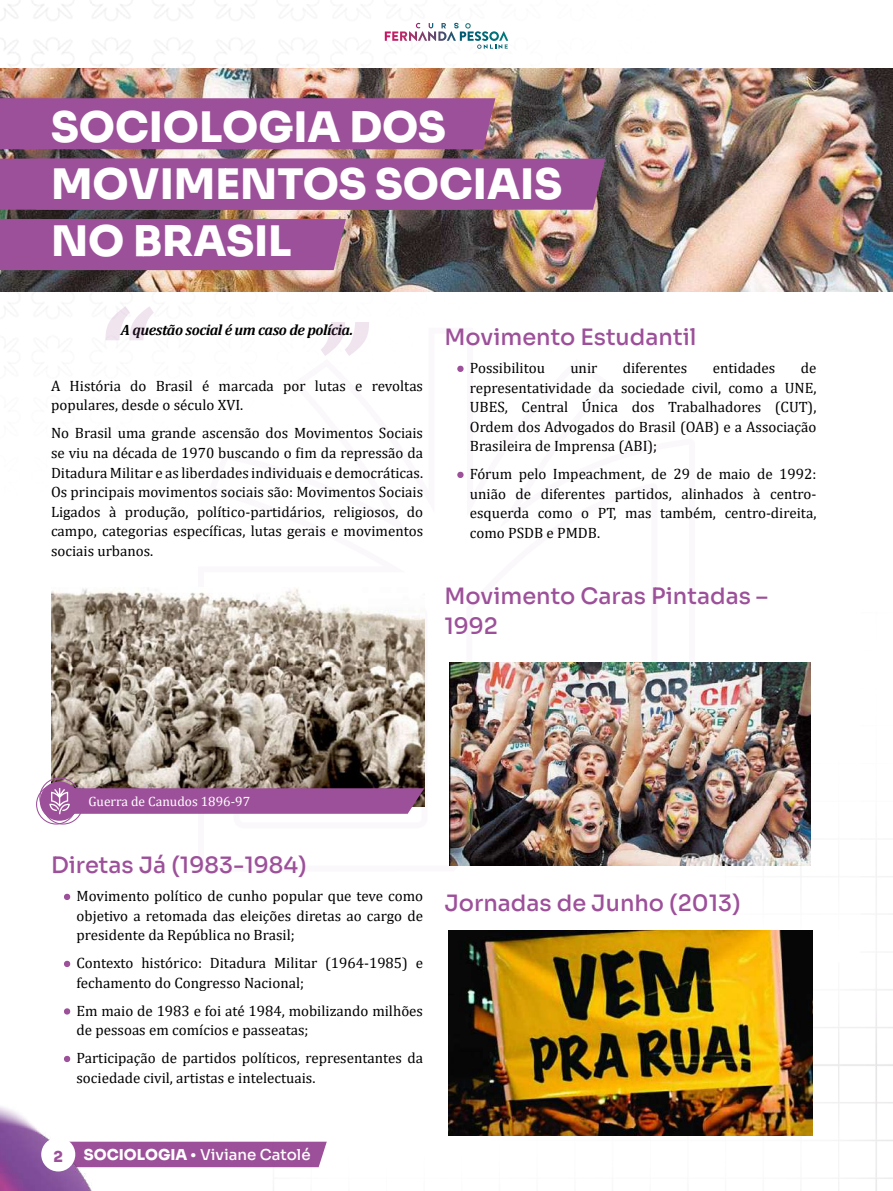
<style>
.page{position:relative;width:893px;height:1191px;background:#fff}
.page>*{position:absolute;margin:0;border:0;box-sizing:border-box;transform-origin:0 0}
.t1{font:42px/57px "Sora";color:#fff}
.t2{font:500 22.5px/30px "Sora";color:#9d509a}
.t3{font:15px/19.5px "Cambria";color:#000}
.t4{font:italic 700 15px "Cambria";letter-spacing:-.03em;color:#000}
.t5{font:500 15px "Sora";color:#fff}
.t6{font:15px "Sora";color:#9d509a}
.t7{font:13.5px "Cambria";color:#fff}
.s1{color:#9d509a}
.s2{font-weight:400}
.s3{font-family:"Bagatela";font-weight:700}
</style>
<div class="page">
<img style="left:0;top:0;width:893px;height:1191px">
<svg style="left:195px;top:325px;width:505px;height:548px"></svg>
<svg style="left:409px;top:23px;width:99px;height:26px"></svg>
<img style="left:0;top:1081px;width:131px;height:110px">
<div style="left:44px;top:1140px;width:28px;height:28px;background:#fff;border-radius:50%"></div>
<div style="left:41px;top:1137px;width:34px;height:34px;border:6px solid #fff;border-radius:50%"></div>
<img style="left:51px;top:587px;width:374px;height:219px">
<img style="left:450px;top:662px;width:361px;height:203px">
<img style="left:448px;top:930px;width:364px;height:205px">
<img style="left:0;top:68px;width:893px;height:223px">
<svg style="left:105px;top:306px;width:49px;height:34px"></svg>
<svg style="left:321px;top:322px;width:48px;height:34px"></svg>
<svg style="left:36px;top:777px;width:388px;height:47px"></svg>
<div style="left:0;top:98px;width:495px;height:51px;background:#9d509a"></div>
<div style="left:0;top:219px;width:346px;height:51px;background:#9d509a"></div>
<div style="left:0;top:159px;width:605px;height:51px;background:#9d509a"></div>
<h1 class="t1" style="left:51px;top:95px;width:513px">SOCIOLOGIA DOS<br>MOVIMENTOS SOCIAIS<br>NO BRASIL</h1>
<p class="t4" style="left:121px;top:319px;width:234px">A questão social é um caso de polícia.</p>
<p class="t3" style="left:51px;top:376px;width:374px">A História do Brasil é marcada por lutas e revoltas populares, desde o século XVI.</p>
<p class="t3" style="left:51px;top:423px;width:374px;text-align:justify">No Brasil uma grande ascensão dos Movimentos Sociais se viu na década de 1970 buscando o fim da repressão da Ditadura Militar e as liberdades individuais e democráticas.<br>Os principais movimentos sociais são: Movimentos Sociais Ligados à produção, político-partidários, religiosos, do campo, categorias específicas, lutas gerais e movimentos sociais urbanos.</p>
<h2 class="t2" style="left:444px;top:320px;width:254px">Movimento Estudantil</h2>
<p class="t3" style="left:457px;top:358px;width:89px"><span class="s1">•</span> Possibilitou</p>
<p class="t3" style="left:570px;top:358px;width:29px">unir</p>
<p class="t3" style="left:623px;top:358px;width:66px">diferentes</p>
<p class="t3" style="left:713px;top:358px;width:64px">entidades</p>
<p class="t3" style="left:470px;top:358px;width:348px;text-align:justify;text-indent:331px">de representatividade da sociedade civil, como a UNE, UBES, Central Única dos Trabalhadores (CUT), Ordem dos Advogados do Brasil (OAB) e a Associação Brasileira de Imprensa (ABI);</p>
<p class="t3" style="left:470px;top:464px;width:348px;text-align:justify;text-indent:-13px"><span class="s1">•</span> Fórum pelo Impeachment, de 29 de maio de 1992: união de diferentes partidos, alinhados à centro&shy;esquerda como o PT, mas também, centro-direita, como PSDB e PMDB.</p>
<h2 class="t2" style="left:444px;top:579px;width:325px">Movimento Caras Pintadas –<br>1992</h2>
<p class="t7" style="left:88px;top:793px;width:163px">Guerra de Canudos 1896-97</p>
<h2 class="t2" style="left:51px;top:848px;width:257px">Diretas Já (1983-1984)</h2>
<p class="t3" style="left:77px;top:886px;width:348px;text-align:justify;text-indent:-13px"><span class="s1">•</span> Movimento político de cunho popular que teve como objetivo a retomada das eleições diretas ao cargo de presidente da República no Brasil;</p>
<p class="t3" style="left:77px;top:953px;width:348px;text-indent:-13px"><span class="s1">•</span> Contexto histórico: Ditadura Militar (1964-1985) e fechamento do Congresso Nacional;</p>
<p class="t3" style="left:77px;top:1000px;width:348px;text-indent:-13px"><span class="s1">•</span> Em maio de 1983 e foi até 1984, mobilizando milhões de pessoas em comícios e passeatas;</p>
<p class="t3" style="left:77px;top:1048px;width:348px;text-indent:-13px"><span class="s1">•</span> Participação de partidos políticos, representantes da sociedade civil, artistas e intelectuais.</p>
<h2 class="t2" style="left:444px;top:885px;width:298px">Jornadas de Junho (2013)</h2>
<p class="t6" style="left:53px;top:1144px;width:11px">2</p>
<p class="t5" style="left:84px;top:1142px;width:228px"><span class="s2">SOCIOLOGIA</span> <span class="s3">•</span> Viviane Catolé</p>
</div>
